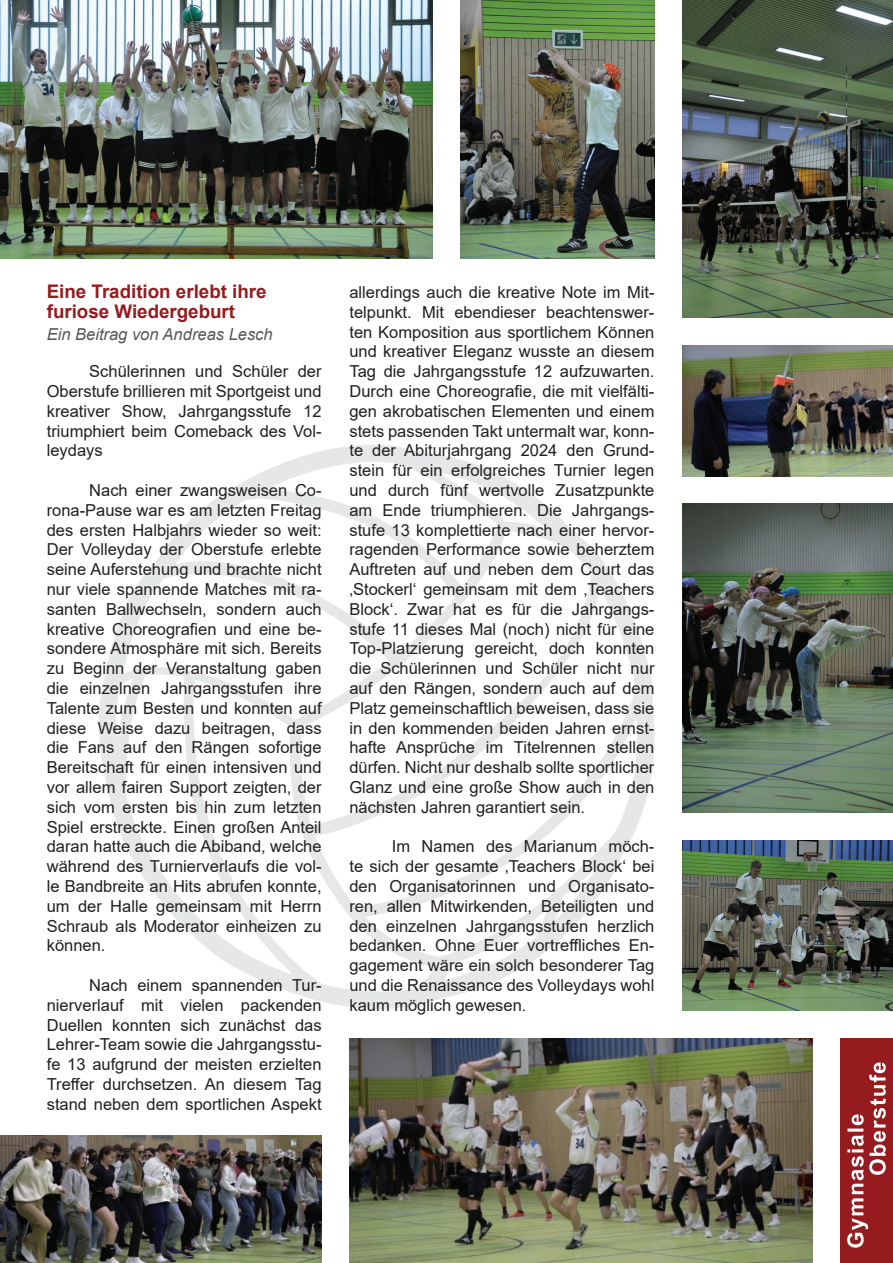
<style>
.page{position:relative;width:893px;height:1263px;background:#fff}
.page>*{position:absolute;margin:0;border:0;box-sizing:border-box;transform-origin:0 0}
.t1{font:700 18.75px/19.8px "Arial";color:#961b1e}
.t2{font:16.5px/19.8px "Arial";color:#231f20;text-align:justify}
.t3{font:italic 16.5px "Arial";color:#57585a}
</style>
<div class="page">
<svg style="left:99px;top:445px;width:556px;height:564px"></svg>
<img style="left:0;top:0;width:432px;height:258px">
<img style="left:682px;top:0;width:211px;height:318px">
<img style="left:460px;top:0;width:194px;height:258px">
<img style="left:682px;top:345px;width:211px;height:131px">
<img style="left:349px;top:1038px;width:463px;height:225px">
<div style="left:840px;top:1038px;width:53px;height:225px;background:#961b1e"></div>
<img style="left:0;top:1135px;width:322px;height:128px">
<img style="left:682px;top:504px;width:211px;height:309px">
<img style="left:682px;top:840px;width:211px;height:171px">
<svg style="left:847px;top:1062px;width:39px;height:185px"></svg>
<p class="t1" style="left:47px;top:282px;width:221px">Eine Tradition erlebt ihre furiose Wiedergeburt</p>
<p class="t3" style="left:47px;top:324px;width:227px">Ein Beitrag von Andreas Lesch</p>
<p class="t2" style="left:47px;top:361px;width:276px;text-indent:43px">Schülerinnen und Schüler der Oberstufe brillieren mit Sportgeist und kreativer Show, Jahrgangsstufe 12 triumphiert beim Comeback des Vol&shy;leydays</p>
<p class="t2" style="left:47px;top:480px;width:276px;text-indent:43px">Nach einer zwangsweisen Co&shy;rona-Pause war es am letzten Freitag des ersten Halbjahrs wieder so weit:<br>Der Volleyday der Oberstufe erlebte seine Auferstehung und brachte nicht nur viele spannende Matches mit ra&shy;santen Ballwechseln, sondern auch kreative Choreografien und eine be&shy;sondere Atmosphäre mit sich. Bereits zu Beginn der Veranstaltung gaben die einzelnen Jahrgangsstufen ihre Talente zum Besten und konnten auf diese Weise dazu beitragen, dass die Fans auf den Rängen sofortige Bereitschaft für einen intensiven und vor allem fairen Support zeigten, der sich vom ersten bis hin zum letzten Spiel erstreckte. Einen großen Anteil daran hatte auch die Abiband, welche während des Turnierverlaufs die vol&shy;le Bandbreite an Hits abrufen konnte, um der Halle gemeinsam mit Herrn Schraub als Moderator einheizen zu können.</p>
<p class="t2" style="left:47px;top:975px;width:276px;text-indent:43px">Nach einem spannenden Tur&shy;nierverlauf mit vielen packenden Duellen konnten sich zunächst das Lehrer-Team sowie die Jahrgangsstu&shy;fe 13 aufgrund der meisten erzielten Treffer durchsetzen. An diesem Tag stand neben dem sportlichen Aspekt</p>
<p class="t2" style="left:349px;top:282px;width:307px">allerdings auch die kreative Note im Mit&shy;telpunkt. Mit ebendieser beachtenswer&shy;ten Komposition aus sportlichem Können und kreativer Eleganz wusste an diesem Tag die Jahrgangsstufe 12 aufzuwarten.<br>Durch eine Choreografie, die mit vielfälti&shy;gen akrobatischen Elementen und einem stets passenden Takt untermalt war, konn&shy;te der Abiturjahrgang 2024 den Grund&shy;stein für ein erfolgreiches Turnier legen und durch fünf wertvolle Zusatzpunkte am Ende triumphieren. Die Jahrgangs&shy;stufe 13 komplettierte nach einer hervor&shy;ragenden Performance sowie beherztem Auftreten auf und neben dem Court das ‚Stockerl‘ gemeinsam mit dem ‚Teachers Block‘. Zwar hat es für die Jahrgangs&shy;stufe 11 dieses Mal (noch) nicht für eine Top-Platzierung gereicht, doch konnten die Schülerinnen und Schüler nicht nur auf den Rängen, sondern auch auf dem Platz gemeinschaftlich beweisen, dass sie in den kommenden beiden Jahren ernst&shy;hafte Ansprüche im Titelrennen stellen dürfen. Nicht nur deshalb sollte sportlicher Glanz und eine große Show auch in den nächsten Jahren garantiert sein.</p>
<p class="t2" style="left:349px;top:836px;width:307px;text-indent:43px">Im Namen des Marianum möch&shy;te sich der gesamte ‚Teachers Block‘ bei den Organisatorinnen und Organisato&shy;ren, allen Mitwirkenden, Beteiligten und den einzelnen Jahrgangsstufen herzlich bedanken. Ohne Euer vortreffliches En&shy;gagement wäre ein solch besonderer Tag und die Renaissance des Volleydays wohl kaum möglich gewesen.</p>
</div>
